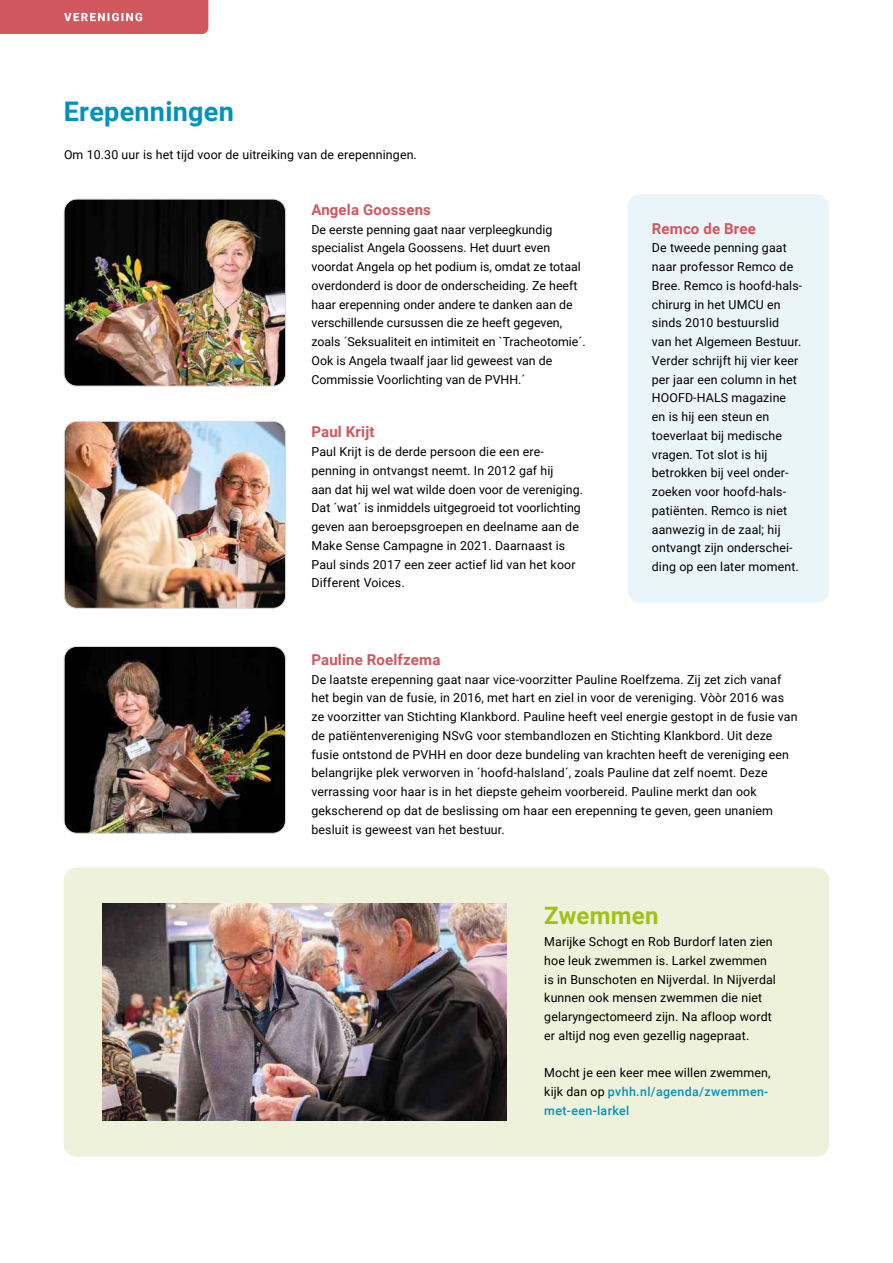
<style>
.page{position:relative;width:893px;height:1263px;background:#fff}
.page>*{position:absolute;margin:0;border:0;box-sizing:border-box;transform-origin:0 0}
.t1{font:700 27px "Roboto";letter-spacing:.01em;color:#0093ba}
.t2{font:700 24px "Roboto";letter-spacing:.01em;color:#a2c01a}
.t3{font:700 15px "Roboto";letter-spacing:.01em;color:#d0575d}
.t4{font:12.3px/18.8px "Roboto";letter-spacing:.01em;color:#000}
.s1{font-weight:500;color:#0093ba}
</style>
<div class="page">
<div style="left:64px;top:867px;width:765px;height:290px;background:#eef2da;border-radius:13px"></div>
<svg style="left:0;top:0;width:208px;height:34px;background:#d25e64"></svg>
<img style="left:64px;top:199px;width:222px;height:187px">
<div style="left:64px;top:199px;width:222px;height:187px;border:1px solid #d9dadc;border-radius:13px"></div>
<img style="left:64px;top:421px;width:222px;height:186px">
<div style="left:64px;top:421px;width:222px;height:188px;border:1px solid #d9dadc;border-radius:13px"></div>
<img style="left:64px;top:646px;width:220px;height:186px">
<div style="left:64px;top:646px;width:222px;height:188px;border:1px solid #d9dadc;border-radius:13px"></div>
<div style="left:628px;top:194px;width:201px;height:409px;background:#eaf5fa;border-radius:13px"></div>
<img style="left:102px;top:903px;width:404px;height:217px">
<h1 class="t1" style="left:64px;top:92px;width:172px">Erepenningen</h1>
<p class="t4" style="left:64px;top:144px;width:354px">Om 10.30 uur is het tijd voor de uitreiking van de erepenningen.</p>
<p class="t3" style="left:311px;top:199px;width:121px">Angela Goossens</p>
<p class="t4" style="left:311px;top:219px;width:276px">De eerste penning gaat naar verpleegkundig specialist Angela Goossens. Het duurt even voordat Angela op het podium is, omdat ze totaal overdonderd is door de onderscheiding. Ze heeft haar erepenning onder andere te danken aan de verschillende cursussen die ze heeft gegeven, zoals ´Seksualiteit en intimiteit en `Tracheotomie´.<br>Ook is Angela twaalf jaar lid geweest van de Commissie Voorlichting van de PVHH.´</p>
<p class="t3" style="left:311px;top:421px;width:65px">Paul Krijt</p>
<p class="t4" style="left:311px;top:442px;width:273px">Paul Krijt is de derde persoon die een ere&shy;penning in ontvangst neemt. In 2012 gaf hij<br>aan dat hij wel wat wilde doen voor de vereniging.<br>Dat ´wat´ is inmiddels uitgegroeid tot voorlichting geven aan beroepsgroepen en deelname aan de Make Sense Campagne in 2021. Daarnaast is Paul sinds 2017 een zeer actief lid van het koor Different Voices.</p>
<p class="t3" style="left:652px;top:218px;width:106px">Remco de Bree</p>
<p class="t4" style="left:652px;top:238px;width:152px">De tweede penning gaat naar professor Remco de<br>Bree. Remco is hoofd-hals&shy;chirurg in het UMCU en sinds 2010 bestuurslid van het Algemeen Bestuur.<br>Verder schrijft hij vier keer per jaar een column in het<br>HOOFD-HALS magazine en is hij een steun en toeverlaat bij medische vragen. Tot slot is hij betrokken bij veel onder&shy;zoeken voor hoofd-hals&shy;patiënten. Remco is niet aanwezig in de zaal; hij ontvangt zijn onderschei&shy;ding op een later moment.</p>
<p class="t3" style="left:311px;top:649px;width:130px">Pauline Roelfzema</p>
<p class="t4" style="left:311px;top:669px;width:488px">De laatste erepenning gaat naar vice-voorzitter Pauline Roelfzema. Zij zet zich vanaf het begin van de fusie, in 2016, met hart en ziel in voor de vereniging. Vòòr 2016 was ze voorzitter van Stichting Klankbord. Pauline heeft veel energie gestopt in de fusie van de patiëntenvereniging NSvG voor stembandlozen en Stichting Klankbord. Uit deze fusie ontstond de PVHH en door deze bundeling van krachten heeft de vereniging een belangrijke plek verworven in ´hoofd-halsland´, zoals Pauline dat zelf noemt. Deze verrassing voor haar is in het diepste geheim voorbereid. Pauline merkt dan ook gekscherend op dat de beslissing om haar een erepenning te geven, geen unaniem besluit is geweest van het bestuur.</p>
<h2 class="t2" style="left:544px;top:899px;width:116px">Zwemmen</h2>
<p class="t4" style="left:544px;top:932px;width:233px">Marijke Schogt en Rob Burdorf laten zien hoe leuk zwemmen is. Larkel zwemmen is in Bunschoten en Nijverdal. In Nijverdal kunnen ook mensen zwemmen die niet gelaryngectomeerd zijn. Na afloop wordt er altijd nog even gezellig nagepraat.</p>
<p class="t4" style="left:544px;top:1063px;width:228px">Mocht je een keer mee willen zwemmen, kijk dan op <span class="s1">pvhh.nl/agenda/zwemmen&shy;met-een-larkel</span></p>
</div>
